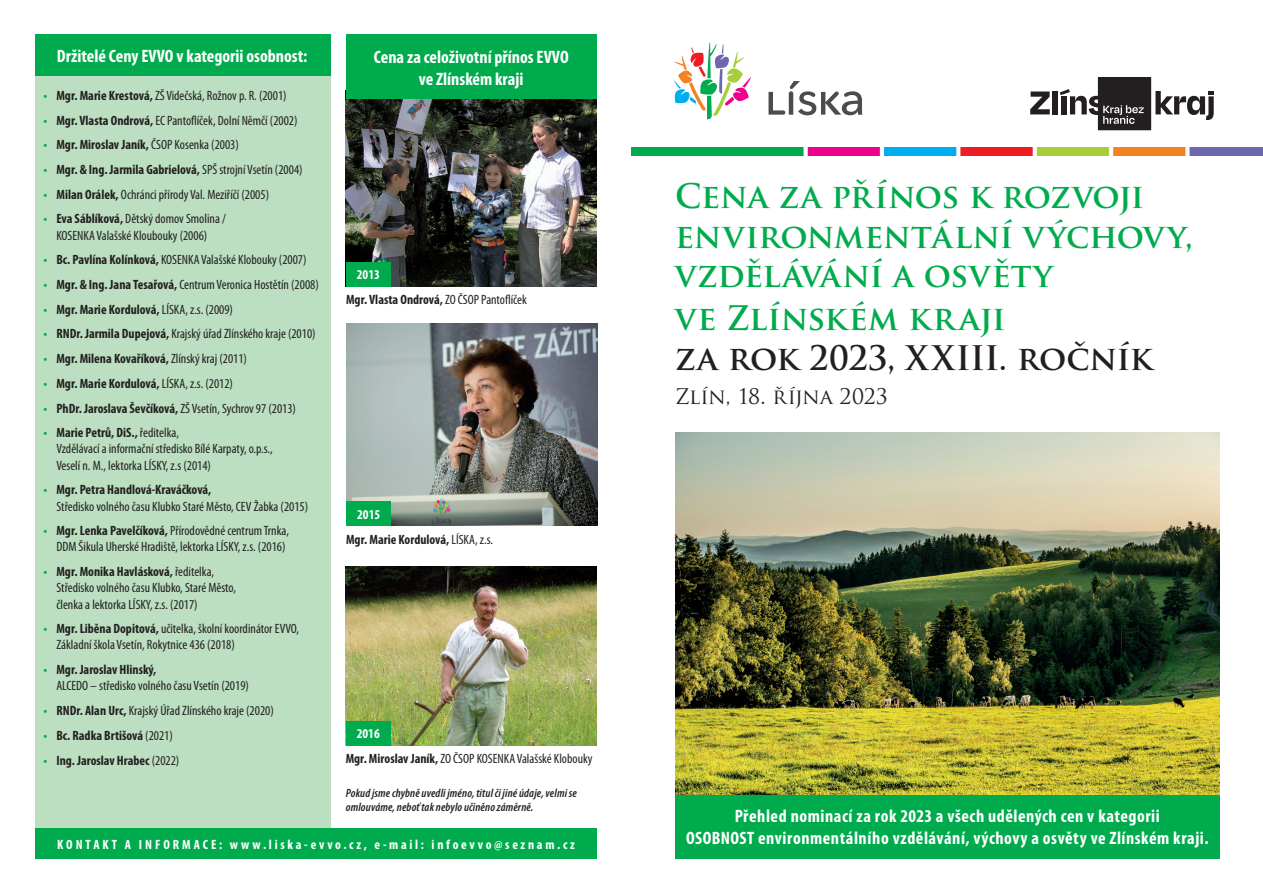
<style>
.page{position:relative;width:1263px;height:893px;background:#fff}
.page>*{position:absolute;margin:0;border:0;box-sizing:border-box;transform-origin:0 0}
.t1{font:700 33px/39.6px "Trajan Pro";letter-spacing:-.005em;color:#00ab4d}
.t2{font:700 33px "Trajan Pro";letter-spacing:-.015em;color:#231f20}
.t3{font:21px "Trajan Pro";letter-spacing:-.015em;color:#231f20}
.t4{font:700 condensed 18px "Myriad Pro";letter-spacing:.025em;color:#fff}
.t5{font:700 condensed 18px "Myriad Pro";color:#fff}
.jméno{font:condensed 13.5px/16.2px "Myriad Pro";color:#231f20}
.jméno-2{font:700 condensed 13.5px "Myriad Pro";color:#231f20}
.jméno-3{font:700 condensed 13.5px "Myriad Pro";letter-spacing:.2em;color:#fff}
.t6{font:italic 600 condensed 12px/14.4px "Myriad Pro";letter-spacing:.01em;color:#231f20}
.s1{font-weight:700;color:#00ab4d}
.s2{font-weight:700}
.s3{color:#00ab4d}
.s4{font-weight:400}
</style>
<div class="page">
<img style="left:675px;top:432px;width:544px;height:363px">
<svg style="left:768px;top:81px;width:94px;height:34px"></svg>
<svg style="left:674px;top:43px;width:77px;height:76px"></svg>
<img style="left:631px;top:147px;width:632px;height:9px">
<div style="left:675px;top:795px;width:544px;height:64px;background:#00ab4d"></div>
<img style="left:346px;top:99px;width:251px;height:188px">
<div style="left:346px;top:263px;width:45px;height:24px;background:#00ab4d"></div>
<img style="left:346px;top:324px;width:251px;height:202px">
<div style="left:346px;top:34px;width:251px;height:65px;background:#00ab4d"></div>
<div style="left:35px;top:34px;width:296px;height:798px;background:#bbdfc0"></div>
<div style="left:35px;top:829px;width:562px;height:30px;background:#00ab4d"></div>
<img style="left:346px;top:567px;width:251px;height:178px">
<div style="left:346px;top:502px;width:45px;height:24px;background:#00ab4d"></div>
<div style="left:346px;top:721px;width:45px;height:24px;background:#00ab4d"></div>
<div style="left:35px;top:34px;width:296px;height:41px;background:#00ab4d"></div>
<svg style="left:1030px;top:91px;width:20px;height:23px"></svg>
<div style="left:1052px;top:91px;width:5px;height:23px;background:#231f20"></div>
<svg style="left:1060px;top:77px;width:154px;height:53px"></svg>
<p class="t5" style="left:57px;top:45px;width:252px">Držitelé Ceny EVVO v kategorii osobnost:</p>
<p class="jméno" style="left:44px;top:87px;width:244px"><span class="s1">•</span> <span class="s2">Mgr. Marie Krestová,</span> ZŠ Videčská, Rožnov p. R. (2001)</p>
<p class="jméno" style="left:44px;top:112px;width:255px"><span class="s1">•</span> <span class="s2">Mgr. Vlasta Ondrová,</span> EC Pantoflíček, Dolní Němčí (2002)</p>
<p class="jméno-2" style="left:44px;top:136px;width:197px"><span class="s3">•</span> Mgr. Miroslav Janík, <span class="s4">ČSOP Kosenka (2003)</span></p>
<p class="jméno-2" style="left:44px;top:161px;width:260px"><span class="s3">•</span> Mgr. &amp; Ing. Jarmila Gabrielová, <span class="s4">SPŠ strojní Vsetín (2004)</span></p>
<p class="jméno" style="left:44px;top:186px;width:227px"><span class="s1">•</span> <span class="s2">Milan Orálek,</span> Ochránci přírody Val. Meziříčí (2005)</p>
<p class="jméno" style="left:44px;top:211px;width:184px"><span class="s1">•</span> <span class="s2">Eva Sáblíková,</span> Dětský domov Smolina /</p>
<p class="jméno" style="left:56px;top:227px;width:152px">KOSENKA Valašské Kloubouky (2006)</p>
<p class="jméno" style="left:44px;top:252px;width:264px"><span class="s1">•</span> <span class="s2">Bc. Pavlína Kolínková,</span> KOSENKA Valašské Klobouky (2007)</p>
<p class="jméno" style="left:44px;top:276px;width:277px"><span class="s1">•</span> <span class="s2">Mgr. &amp; Ing. Jana Tesařová,</span> Centrum Veronica Hostětín (2008)</p>
<p class="jméno-2" style="left:44px;top:301px;width:191px"><span class="s3">•</span> Mgr. Marie Kordulová, <span class="s4">LÍSKA, z.s. (2009)</span></p>
<p class="jméno" style="left:44px;top:326px;width:273px"><span class="s1">•</span> <span class="s2">RNDr. Jarmila Dupejová,</span> Krajský úřad Zlínského kraje (2010)</p>
<p class="jméno-2" style="left:44px;top:350px;width:205px"><span class="s3">•</span> Mgr. Milena Kovaříková, <span class="s4">Zlínský kraj (2011)</span></p>
<p class="jméno-2" style="left:44px;top:375px;width:191px"><span class="s3">•</span> Mgr. Marie Kordulová, <span class="s4">LÍSKA, z.s. (2012)</span></p>
<p class="jméno-2" style="left:44px;top:400px;width:254px"><span class="s3">•</span> PhDr. Jaroslava Ševčíková, <span class="s4">ZŠ Vsetín, Sychrov 97 (2013)</span></p>
<p class="jméno-2" style="left:44px;top:424px;width:137px"><span class="s3">•</span> Marie Petrů, DiS., <span class="s4">ředitelka,</span></p>
<p class="jméno" style="left:56px;top:441px;width:218px">Vzdělávací a informační středisko Bílé Karpaty, o.p.s.,</p>
<p class="jméno" style="left:56px;top:457px;width:156px">Veselí n. M., lektorka LÍSKY, z.s (2014)</p>
<p class="jméno-2" style="left:44px;top:481px;width:169px"><span class="s3">•</span> Mgr. Petra Handlová-Kraváčková,</p>
<p class="jméno" style="left:56px;top:498px;width:253px">Středisko volného času Klubko Staré Město, CEV Žabka (2015)</p>
<p class="jméno" style="left:44px;top:522px;width:247px"><span class="s1">•</span> <span class="s2">Mgr. Lenka Pavelčíková,</span> Přírodovědné centrum Trnka,</p>
<p class="jméno" style="left:56px;top:539px;width:231px">DDM Šikula Uherské Hradiště, lektorka LÍSKY, z.s. (2016)</p>
<p class="jméno-2" style="left:44px;top:563px;width:172px"><span class="s3">•</span> Mgr. Monika Havlásková, <span class="s4">ředitelka,</span></p>
<p class="jméno" style="left:56px;top:580px;width:181px">Středisko volného času Klubko, Staré Město,</p>
<p class="jméno" style="left:56px;top:596px;width:143px">členka a lektorka LÍSKY, z.s. (2017)</p>
<p class="jméno" style="left:56px;top:621px;width:244px;text-indent:-13px"><span class="s1">•</span> <span class="s2">Mgr. Liběna Dopitová,</span> učitelka, školní koordinátor EVVO,<br>Základní škola Vsetín, Rokytnice 436 (2018)</p>
<p class="jméno-2" style="left:44px;top:661px;width:114px"><span class="s3">•</span> Mgr. Jaroslav Hlinský,</p>
<p class="jméno" style="left:56px;top:678px;width:194px">ALCEDO – středisko volného času Vsetín (2019)</p>
<p class="jméno" style="left:44px;top:702px;width:232px"><span class="s1">•</span> <span class="s2">RNDr. Alan Urc,</span> Krajský Úřad Zlínského kraje (2020)</p>
<p class="jméno-2" style="left:44px;top:727px;width:131px"><span class="s3">•</span> Bc. Radka Brtišová <span class="s4">(2021)</span></p>
<p class="jméno-2" style="left:44px;top:752px;width:137px"><span class="s3">•</span> Ing. Jaroslav Hrabec <span class="s4">(2022)</span></p>
<p class="t5" style="left:374px;top:46px;width:196px">Cena za celoživotní přínos EVVO</p>
<p class="t5" style="left:419px;top:67px;width:106px">ve Zlínském kraji</p>
<p class="jméno-3" style="left:357px;top:267px;width:25px">2013</p>
<p class="jméno-2" style="left:346px;top:291px;width:182px">Mgr. Vlasta Ondrová, <span class="s4">ZO ČSOP Pantoflíček</span></p>
<p class="jméno-3" style="left:357px;top:506px;width:25px">2015</p>
<p class="jméno-2" style="left:346px;top:531px;width:148px">Mgr. Marie Kordulová, <span class="s4">LÍSKA, z.s.</span></p>
<p class="jméno-3" style="left:357px;top:725px;width:25px">2016</p>
<p class="jméno" style="left:346px;top:750px;width:248px"><span class="s2">Mgr. Miroslav Janík,</span> ZO ČSOP KOSENKA Valašské Klobouky</p>
<p class="t6" style="left:346px;top:785px;width:233px">Pokud jsme chybně uvedli jméno, titul či jiné údaje, velmi se omlouváme, neboť tak nebylo učiněno záměrně.</p>
<p class="jméno-3" style="left:57px;top:836px;width:519px">KONTAKT A INFORMACE: www.liska-evvo.cz, e-mail: infoevvo@seznam.cz</p>
<p class="t1" style="left:675px;top:177px;width:519px">Cena za přínos k rozvoji environmentální výchovy,</p>
<p class="t1" style="left:675px;top:256px;width:379px">vzdělávání a osvěty</p>
<p class="t1" style="left:675px;top:299px;width:332px">ve Zlínském kraji</p>
<p class="t2" style="left:675px;top:338px;width:479px">za rok 2023, XXIII. ročník</p>
<p class="t3" style="left:675px;top:383px;width:214px">Zlín, 18. října 2023</p>
<p class="t4" style="left:735px;top:805px;width:427px">Přehled nominací za rok 2023 a všech udělených cen v kategorii</p>
<p class="t4" style="left:686px;top:826px;width:524px">OSOBNOST environmentálního vzdělávání, výchovy a osvěty ve Zlínském kraji.</p>
</div>
